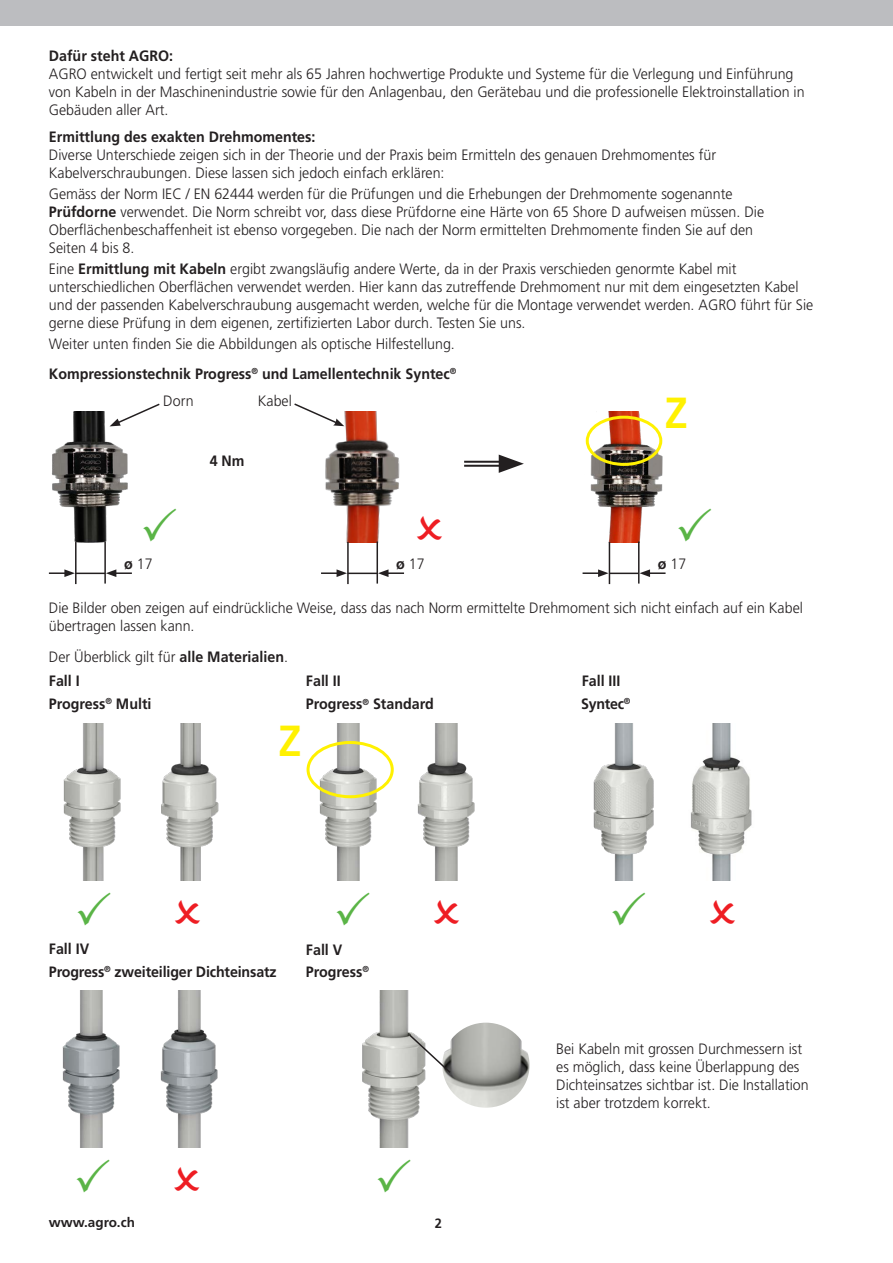
<style>
.page{position:relative;width:893px;height:1263px;background:#fff}
.page>*{position:absolute;margin:0;border:0;box-sizing:border-box;transform-origin:0 0}
.tabellentext_fett{font:700 43.5px "Frutiger LT Std";color:#fff101;scale:.95 1}
.tabellentext_fett-2{font:300 15px/18px "Frutiger LT Std";color:#231f20;scale:.95 1}
.tabellentext_fett-3{font:700 15px "Frutiger LT Std";color:#231f20;scale:.95 1}
.t1{font:700 13.5px "Frutiger LT Std";color:#231f20}
.t2{font:700 13.5px "Frutiger LT Std";color:#231f20;scale:.95 1}
.s1{font-weight:700}
</style>
<div class="page">
<div style="left:0;top:0;width:893px;height:26px;background:#bcbdc0"></div>
<img style="left:62px;top:990px;width:58px;height:157px">
<img style="left:593px;top:723px;width:61px;height:157px">
<img style="left:306px;top:723px;width:84px;height:157px">
<img style="left:63px;top:723px;width:58px;height:157px">
<img style="left:161px;top:723px;width:58px;height:157px">
<img style="left:417px;top:723px;width:58px;height:157px">
<img style="left:690px;top:723px;width:62px;height:157px">
<img style="left:160px;top:990px;width:58px;height:157px">
<img style="left:362px;top:990px;width:64px;height:158px">
<img style="left:443px;top:1023px;width:87px;height:85px">
<svg style="left:408px;top:1033px;width:44px;height:41px"></svg>
<img style="left:585px;top:411px;width:78px;height:131px">
<img style="left:52px;top:411px;width:76px;height:131px">
<img style="left:325px;top:411px;width:75px;height:131px">
<div style="left:307px;top:741px;width:87px;height:57px;border:3px solid #fff101;border-radius:50%"></div>
<div style="left:586px;top:416px;width:76px;height:50px;border:3px solid #fff101;border-radius:50%"></div>
<hr style="left:75px;top:542px;width:2px;height:42px;background:#231f20">
<hr style="left:104px;top:541px;width:2px;height:43px;background:#231f20">
<hr style="left:75px;top:573px;width:30px;height:1px;background:#231f20">
<svg style="left:106px;top:569px;width:26px;height:8px"></svg>
<svg style="left:49px;top:569px;width:26px;height:8px"></svg>
<svg style="left:110px;top:403px;width:50px;height:23px"></svg>
<svg style="left:294px;top:403px;width:50px;height:23px"></svg>
<hr style="left:464px;top:461px;width:45px;height:2px;background:#231f20">
<hr style="left:464px;top:465px;width:45px;height:2px;background:#231f20">
<svg style="left:499px;top:455px;width:25px;height:18px"></svg>
<hr style="left:347px;top:542px;width:2px;height:42px;background:#231f20">
<hr style="left:376px;top:541px;width:2px;height:43px;background:#231f20">
<hr style="left:347px;top:573px;width:30px;height:1px;background:#231f20">
<svg style="left:378px;top:569px;width:26px;height:8px"></svg>
<svg style="left:321px;top:569px;width:26px;height:8px"></svg>
<hr style="left:609px;top:542px;width:1px;height:42px;background:#231f20">
<hr style="left:638px;top:541px;width:1px;height:43px;background:#231f20">
<hr style="left:609px;top:573px;width:30px;height:1px;background:#231f20">
<svg style="left:639px;top:569px;width:27px;height:8px"></svg>
<svg style="left:583px;top:569px;width:26px;height:8px"></svg>
<p class="tabellentext_fett-3" style="left:49px;top:47px;width:132px">Dafür steht AGRO:</p>
<p class="tabellentext_fett-2" style="left:49px;top:65px;width:797px">AGRO entwickelt und fertigt seit mehr als 65 Jahren hochwertige Produkte und Systeme für die Verlegung und Einführung von Kabeln in der Maschinenindustrie sowie für den Anlagenbau, den Gerätebau und die professionelle Elektroinstallation in<br>Gebäuden aller Art.</p>
<p class="tabellentext_fett-3" style="left:49px;top:128px;width:282px">Ermittlung des exakten Drehmomentes:</p>
<p class="tabellentext_fett-2" style="left:49px;top:146px;width:704px">Diverse Unterschiede zeigen sich in der Theorie und der Praxis beim Ermitteln des genauen Drehmomentes für<br>Kabelverschraubungen. Diese lassen sich jedoch einfach erklären:</p>
<p class="tabellentext_fett-2" style="left:49px;top:185px;width:754px">Gemäss der Norm IEC / EN 62444 werden für die Prüfungen und die Erhebungen der Drehmomente sogenannte<br><span class="s1">Prüfdorne</span> verwendet. Die Norm schreibt vor, dass diese Prüfdorne eine Härte von 65 Shore D aufweisen müssen. Die<br>Oberflächenbeschaffenheit ist ebenso vorgegeben. Die nach der Norm ermittelten Drehmomente finden Sie auf den</p>
<p class="tabellentext_fett-2" style="left:49px;top:239px;width:92px">Seiten 4 bis 8.</p>
<p class="tabellentext_fett-2" style="left:49px;top:260px;width:806px">Eine <span class="s1">Ermittlung mit Kabeln</span> ergibt zwangsläufig andere Werte, da in der Praxis verschieden genormte Kabel mit unterschiedlichen Oberflächen verwendet werden. Hier kann das zutreffende Drehmoment nur mit dem eingesetzten Kabel und der passenden Kabelverschraubung ausgemacht werden, welche für die Montage verwendet werden. AGRO führt für Sie gerne diese Prüfung in dem eigenen, zertifizierten Labor durch. Testen Sie uns.</p>
<p class="tabellentext_fett-2" style="left:49px;top:335px;width:429px">Weiter unten finden Sie die Abbildungen als optische Hilfestellung.</p>
<p class="tabellentext_fett-3" style="left:49px;top:365px;width:430px">Kompressionstechnik Progress<sup>®</sup> und Lamellentechnik Syntec<sup>®</sup></p>
<p class="tabellentext_fett-2" style="left:163px;top:392px;width:33px">Dorn</p>
<p class="tabellentext_fett-2" style="left:258px;top:392px;width:37px">Kabel</p>
<p class="tabellentext_fett-3" style="left:210px;top:452px;width:38px">4 Nm</p>
<p class="tabellentext_fett" style="left:665px;top:387px;width:26px">Z</p>
<p class="tabellentext_fett-2" style="left:124px;top:555px;width:32px"><span class="s1">ø</span> 17</p>
<p class="tabellentext_fett-2" style="left:396px;top:555px;width:32px"><span class="s1">ø</span> 17</p>
<p class="tabellentext_fett-2" style="left:658px;top:555px;width:32px"><span class="s1">ø</span> 17</p>
<p class="tabellentext_fett-2" style="left:49px;top:599px;width:795px">Die Bilder oben zeigen auf eindrückliche Weise, dass das nach Norm ermittelte Drehmoment sich nicht einfach auf ein Kabel übertragen lassen kann.</p>
<p class="tabellentext_fett-2" style="left:49px;top:648px;width:253px">Der Überblick gilt für <span class="s1">alle Materialien</span>.</p>
<p class="tabellentext_fett-3" style="left:49px;top:672px;width:34px">Fall I</p>
<p class="tabellentext_fett-3" style="left:582px;top:672px;width:42px">Fall III</p>
<p class="tabellentext_fett-3" style="left:581px;top:695px;width:53px">Syntec<sup>®</sup></p>
<p class="tabellentext_fett-3" style="left:306px;top:672px;width:38px">Fall II</p>
<p class="tabellentext_fett-3" style="left:49px;top:695px;width:110px">Progress<sup>®</sup> Multi</p>
<p class="tabellentext_fett-3" style="left:306px;top:695px;width:136px">Progress<sup>®</sup> Standard</p>
<p class="tabellentext_fett-3" style="left:49px;top:940px;width:44px">Fall IV</p>
<p class="tabellentext_fett" style="left:279px;top:715px;width:26px">Z</p>
<p class="tabellentext_fett-3" style="left:306px;top:941px;width:40px">Fall V</p>
<p class="tabellentext_fett-3" style="left:49px;top:963px;width:241px">Progress<sup>®</sup> zweiteiliger Dichteinsatz</p>
<p class="tabellentext_fett-3" style="left:306px;top:963px;width:68px">Progress<sup>®</sup></p>
<p class="t1" style="left:49px;top:1215px;width:88px">www.agro.ch</p>
<p class="t2" style="left:435px;top:1215px;width:9px">2</p>
<p class="tabellentext_fett-2" style="left:556px;top:1040px;width:267px">Bei Kabeln mit grossen Durchmessern ist es möglich, dass keine Überlappung des Dichteinsatzes sichtbar ist. Die Installation ist aber trotzdem korrekt.</p>
</div>
